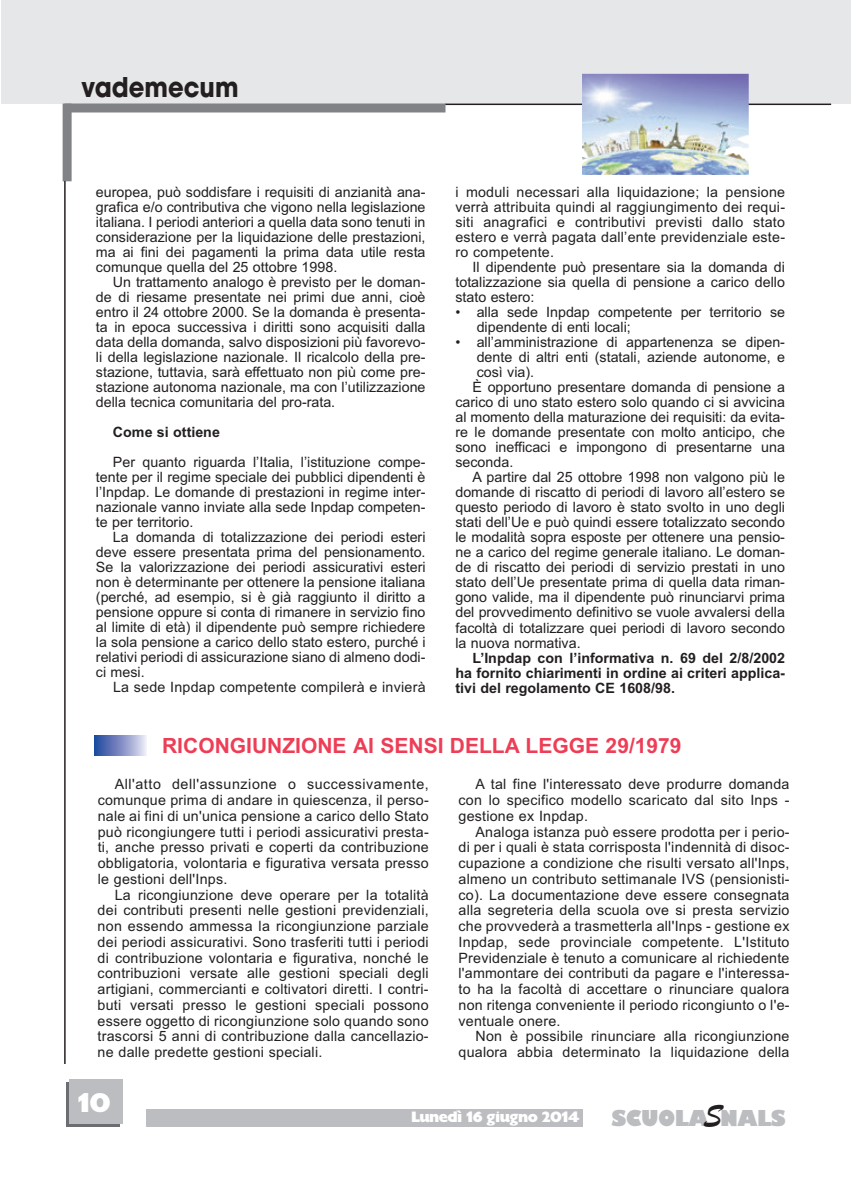
<style>
.page{position:relative;width:851px;height:1191px;background:#fff}
.page>*{position:absolute;margin:0;border:0;box-sizing:border-box;transform-origin:0 0}
.t1{font:34.35px "Brush Script";color:#231f20;scale:.86 1}
.t2{font:700 27px "Avant Garde";color:#231f20;scale:.9 1}
.t3{font:27px "Gill Sans Extra Bold Display";color:#fff}
.t4{font:800 21.45px "Gill Sans";letter-spacing:-.025em;color:#bcbdc0;scale:.94 1}
.t5{font:700 21px "Arial";color:#ee3d56}
.t6{font:15px "Gill Sans Extra Bold Display";letter-spacing:-.04em;color:#fff}
.t7{font:14.25px/15px "Arial";color:#231f20;text-align:justify}
.t8{font:700 14.25px/15px "Arial";color:#231f20;text-align:justify}
</style>
<div class="page">
<div style="left:1px;top:1px;width:849px;height:103px;background:#e6e7e9"></div>
<hr style="left:445px;top:104px;width:386px;height:1px;background:#231f20">
<div style="left:146px;top:1109px;width:436px;height:17px;background:#bcbdc0"></div>
<div style="left:66px;top:1082px;width:53px;height:45px;background:#6c6d70"></div>
<div style="left:69px;top:1079px;width:53px;height:45px;background:#bcbdc0"></div>
<div style="left:64px;top:103px;width:381px;height:9px;background:#808285"></div>
<div style="left:63px;top:104px;width:9px;height:77px;background:#808285"></div>
<hr style="left:64px;top:181px;width:2px;height:883px;background:#231f20">
<div style="left:94px;top:735px;width:52px;height:20px;background:linear-gradient(to right,#1b409a,#e2ddef)"></div>
<img style="left:582px;top:74px;width:166px;height:101px">
<h2 class="t2" style="left:81px;top:77px;width:176px">vademecum</h2>
<p class="t7" style="left:96px;top:185px;width:331px">europea, può soddisfare i requisiti di anzianità ana&shy;grafica e/o contributiva che vigono nella legislazione italiana. I periodi anteriori a quella data sono tenuti in considerazione per la liquidazione delle prestazioni, ma ai fini dei pagamenti la prima data utile resta comunque quella del 25 ottobre 1998.</p>
<p class="t7" style="left:96px;top:275px;width:331px;text-indent:17px">Un trattamento analogo è previsto per le doman&shy;de di riesame presentate nei primi due anni, cioè entro il 24 ottobre 2000. Se la domanda è presenta&shy;ta in epoca successiva i diritti sono acquisiti dalla data della domanda, salvo disposizioni più favorevo&shy;li della legislazione nazionale. Il ricalcolo della pre&shy;stazione, tuttavia, sarà effettuato non più come pre&shy;stazione autonoma nazionale, ma con l’utilizzazione della tecnica comunitaria del pro-rata.</p>
<p class="t8" style="left:113px;top:425px;width:108px">Come si ottiene</p>
<p class="t7" style="left:96px;top:455px;width:331px;text-indent:17px">Per quanto riguarda l’Italia, l’istituzione compe&shy;tente per il regime speciale dei pubblici dipendenti è l’Inpdap. Le domande di prestazioni in regime inter&shy;nazionale vanno inviate alla sede Inpdap competen&shy;te per territorio.</p>
<p class="t7" style="left:96px;top:530px;width:331px;text-indent:17px">La domanda di totalizzazione dei periodi esteri deve essere presentata prima del pensionamento.<br>Se la valorizzazione dei periodi assicurativi esteri non è determinante per ottenere la pensione italiana (perché, ad esempio, si è già raggiunto il diritto a pensione oppure si conta di rimanere in servizio fino al limite di età) il dipendente può sempre richiedere la sola pensione a carico dello stato estero, purché i relativi periodi di assicurazione siano di almeno dodi&shy;ci mesi.</p>
<p class="t7" style="left:113px;top:680px;width:314px">La sede Inpdap competente compilerà e invierà</p>
<p class="t7" style="left:455px;top:185px;width:331px">i moduli necessari alla liquidazione; la pensione verrà attribuita quindi al raggiungimento dei requi&shy;siti anagrafici e contributivi previsti dallo stato estero e verrà pagata dall’ente previdenziale este&shy;ro competente.</p>
<p class="t7" style="left:455px;top:260px;width:331px;text-indent:17px">Il dipendente può presentare sia la domanda di totalizzazione sia quella di pensione a carico dello stato estero:</p>
<p class="t7" style="left:476px;top:305px;width:310px;text-indent:-21px">• alla sede Inpdap competente per territorio se dipendente di enti locali;</p>
<p class="t7" style="left:455px;top:335px;width:331px">• all’amministrazione di appartenenza se dipen-</p>
<p class="t7" style="left:476px;top:350px;width:310px">dente di altri enti (statali, aziende autonome, e</p>
<p class="t7" style="left:476px;top:365px;width:59px">così via).</p>
<p class="t7" style="left:472px;top:380px;width:314px">È opportuno presentare domanda di pensione a</p>
<p class="t7" style="left:455px;top:395px;width:331px">carico di uno stato estero solo quando ci si avvicina</p>
<p class="t7" style="left:455px;top:410px;width:331px">al momento della maturazione dei requisiti: da evita-</p>
<p class="t7" style="left:455px;top:425px;width:331px">re le domande presentate con molto anticipo, che</p>
<p class="t7" style="left:455px;top:440px;width:331px">sono inefficaci e impongono di presentarne una</p>
<p class="t7" style="left:455px;top:455px;width:59px">seconda.</p>
<p class="t7" style="left:472px;top:470px;width:314px">A partire dal 25 ottobre 1998 non valgono più le</p>
<p class="t7" style="left:455px;top:485px;width:331px">domande di riscatto di periodi di lavoro all’estero se</p>
<p class="t7" style="left:455px;top:500px;width:331px">questo periodo di lavoro è stato svolto in uno degli</p>
<p class="t7" style="left:455px;top:515px;width:331px">stati dell’Ue e può quindi essere totalizzato secondo</p>
<p class="t7" style="left:455px;top:530px;width:331px">le modalità sopra esposte per ottenere una pensio-</p>
<p class="t7" style="left:455px;top:545px;width:331px">ne a carico del regime generale italiano. Le doman-</p>
<p class="t7" style="left:455px;top:560px;width:331px">de di riscatto dei periodi di servizio prestati in uno</p>
<p class="t7" style="left:455px;top:575px;width:331px">stato dell’Ue presentate prima di quella data riman-</p>
<p class="t7" style="left:455px;top:590px;width:331px">gono valide, ma il dipendente può rinunciarvi prima</p>
<p class="t7" style="left:455px;top:605px;width:331px">del provvedimento definitivo se vuole avvalersi della</p>
<p class="t7" style="left:455px;top:620px;width:331px">facoltà di totalizzare quei periodi di lavoro secondo</p>
<p class="t7" style="left:455px;top:635px;width:127px">la nuova normativa.</p>
<p class="t8" style="left:455px;top:650px;width:331px;text-indent:17px">L’Inpdap con l’informativa n. 69 del 2/8/2002 ha fornito chiarimenti in ordine ai criteri applica&shy;tivi del regolamento CE 1608/98.</p>
<h3 class="t5" style="left:162px;top:733px;width:521px">RICONGIUNZIONE AI SENSI DELLA LEGGE 29/1979</h3>
<p class="t7" style="left:98px;top:776px;width:332px;line-height:15.8px;text-indent:17px">All'atto dell'assunzione o successivamente, comunque prima di andare in quiescenza, il perso&shy;nale ai fini di un'unica pensione a carico dello Stato può ricongiungere tutti i periodi assicurativi presta&shy;ti, anche presso privati e coperti da contribuzione obbligatoria, volontaria e figurativa versata presso le gestioni dell'Inps.</p>
<p class="t7" style="left:98px;top:887px;width:332px;line-height:15.8px;text-indent:17px">La ricongiunzione deve operare per la totalità dei contributi presenti nelle gestioni previdenziali, non essendo ammessa la ricongiunzione parziale dei periodi assicurativi. Sono trasferiti tutti i periodi di contribuzione volontaria e figurativa, nonché le contribuzioni versate alle gestioni speciali degli artigiani, commercianti e coltivatori diretti. I contri&shy;buti versati presso le gestioni speciali possono essere oggetto di ricongiunzione solo quando sono trascorsi 5 anni di contribuzione dalla cancellazio&shy;ne dalle predette gestioni speciali.</p>
<p class="t7" style="left:458px;top:776px;width:332px;line-height:15.8px;text-indent:17px">A tal fine l'interessato deve produrre domanda con lo specifico modello scaricato dal sito Inps - gestione ex Inpdap.</p>
<p class="t7" style="left:458px;top:824px;width:332px;line-height:15.8px;text-indent:17px">Analoga istanza può essere prodotta per i perio&shy;di per i quali è stata corrisposta l'indennità di disoc&shy;cupazione a condizione che risulti versato all'Inps, almeno un contributo settimanale IVS (pensionisti&shy;co). La documentazione deve essere consegnata alla segreteria della scuola ove si presta servizio che provvederà a trasmetterla all'Inps - gestione ex Inpdap, sede provinciale competente. L'Istituto Previdenziale è tenuto a comunicare al richiedente l'ammontare dei contributi da pagare e l'interessa&shy;to ha la facoltà di accettare o rinunciare qualora non ritenga conveniente il periodo ricongiunto o l'e&shy;ventuale onere.</p>
<p class="t7" style="left:458px;top:1028px;width:332px;line-height:15.8px;text-align:right">Non è possibile rinunciare alla ricongiunzione qualora abbia determinato la liquidazione della</p>
<h2 class="t3" style="left:77px;top:1093px;width:35px">10</h2>
<h1 class="t1" style="left:703px;top:1093px;width:24px">S</h1>
<p class="t6" style="left:411px;top:1111px;width:170px">Lunedì 16 giugno 2014</p>
<h3 class="t4" style="left:611px;top:1105px;width:186px">SCUOLA NALS</h3>
</div>
